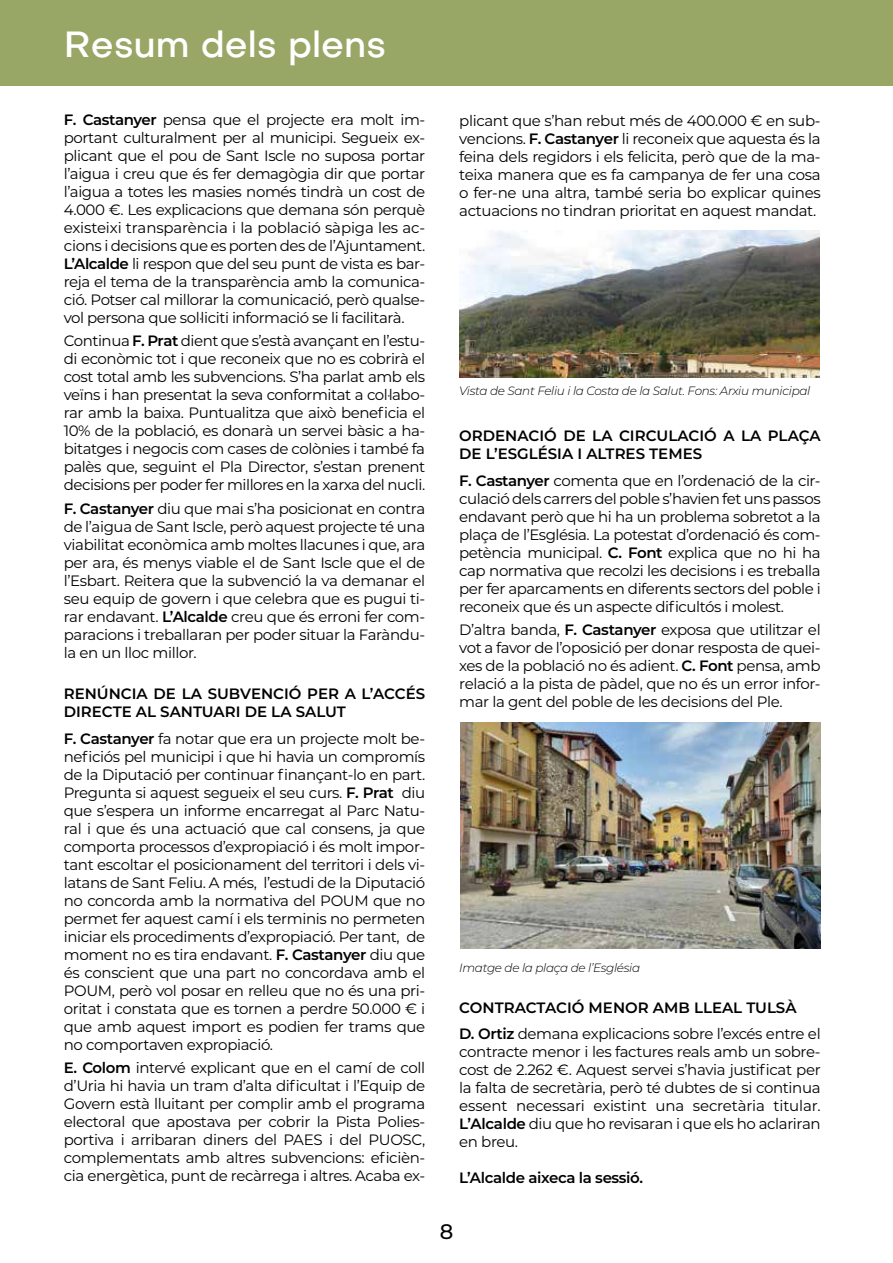
<style>
.page{position:relative;width:893px;height:1263px;background:#fff}
.page>*{position:absolute;margin:0;border:0;box-sizing:border-box;transform-origin:0 0}
.t1{font:500 36px "Objectivity";color:#fff}
.t2{font:500 21px "Montserrat";color:#000}
.t3{font:15px/18px "Montserrat";letter-spacing:-.025em;color:#000;text-align:justify}
.t4{font:600 15px/18px "Montserrat";color:#000}
.t5{font:600 15px "Montserrat";letter-spacing:-.025em;color:#000}
.t6{font:italic 300 12px "Montserrat";letter-spacing:-.025em;color:#000}
.s1{font-weight:600}
.s2{font-weight:400}
</style>
<div class="page">
<div style="left:0;top:0;width:893px;height:85px;background:#98a766"></div>
<img style="left:459px;top:231px;width:361px;height:146px">
<img style="left:460px;top:722px;width:361px;height:226px">
<h1 class="t1" style="left:64px;top:20px;width:324px">Resum dels plens</h1>
<p class="t3" style="left:64px;top:110px;width:363px"><span class="s1">F. Castanyer</span> pensa que el projecte era molt im&shy;portant culturalment per al municipi. Segueix ex&shy;plicant que el pou de Sant Iscle no suposa portar l’aigua i creu que és fer demagògia dir que portar l’aigua a totes les masies només tindrà un cost de 4.000 €. Les explicacions que demana són perquè existeixi transparència i la població sàpiga les ac&shy;cions i decisions que es porten des de l’Ajuntament.<br><span class="s1">L’Alcalde</span> li respon que del seu punt de vista es bar&shy;reja el tema de la transparència amb la comunica&shy;ció. Potser cal millorar la comunicació, però qualse&shy;vol persona que sol·liciti informació se li facilitarà.</p>
<p class="t3" style="left:64px;top:332px;width:363px">Continua <span class="s1">F. Prat</span> dient que s’està avançant en l’estu&shy;di econòmic tot i que reconeix que no es cobrirà el cost total amb les subvencions. S’ha parlat amb els veïns i han presentat la seva conformitat a col·labo&shy;rar amb la baixa. Puntualitza que això beneficia el 10% de la població, es donarà un servei bàsic a ha&shy;bitatges i negocis com cases de colònies i també fa palès que, seguint el Pla Director, s’estan prenent decisions per poder fer millores en la xarxa del nucli.</p>
<p class="t3" style="left:64px;top:499px;width:363px"><span class="s1">F. Castanyer</span> diu que mai s’ha posicionat en contra de l’aigua de Sant Iscle, però aquest projecte té una viabilitat econòmica amb moltes llacunes i que, ara per ara, és menys viable el de Sant Iscle que el de l’Esbart. Reitera que la subvenció la va demanar el seu equip de govern i que celebra que es pugui ti&shy;rar endavant. <span class="s1">L’Alcalde</span> creu que és erroni fer com&shy;paracions i treballaran per poder situar la Faràndu&shy;la en un lloc millor.</p>
<p class="t4" style="left:64px;top:684px;width:363px">RENÚNCIA DE LA SUBVENCIÓ PER A L’ACCÉS<br>DIRECTE AL SANTUARI DE LA SALUT</p>
<p class="t3" style="left:64px;top:729px;width:363px"><span class="s1">F. Castanyer</span> fa notar que era un projecte molt be&shy;neficiós pel municipi i que hi havia un compromís de la Diputació per continuar finançant-lo en part.<br>Pregunta si aquest segueix el seu curs. <span class="s1">F. Prat</span> diu que s’espera un informe encarregat al Parc Natu&shy;ral i que és una actuació que cal consens, ja que comporta processos d’expropiació i és molt impor&shy;tant escoltar el posicionament del territori i dels vi&shy;latans de Sant Feliu. A més, l’estudi de la Diputació no concorda amb la normativa del POUM que no permet fer aquest camí i els terminis no permeten iniciar els procediments d’expropiació. Per tant, de moment no es tira endavant. <span class="s1">F. Castanyer</span> diu que és conscient que una part no concordava amb el POUM, però vol posar en relleu que no és una pri&shy;oritat i constata que es tornen a perdre 50.000 € i que amb aquest import es podien fer trams que no comportaven expropiació.</p>
<p class="t3" style="left:64px;top:1058px;width:363px"><span class="s1">E. Colom</span> intervé explicant que en el camí de coll d’Uria hi havia un tram d’alta dificultat i l’Equip de Govern està lluitant per complir amb el programa electoral que apostava per cobrir la Pista Polies&shy;portiva i arribaran diners del PAES i del PUOSC, complementats amb altres subvencions: eficièn&shy;cia energètica, punt de recàrrega i altres. Acaba ex-</p>
<p class="t3" style="left:459px;top:111px;width:363px">plicant que s’han rebut més de 400.000 € en sub&shy;vencions. <span class="s1">F. Castanyer</span> li reconeix que aquesta és la feina dels regidors i els felicita, però que de la ma&shy;teixa manera que es fa campanya de fer una cosa o fer-ne una altra, també seria bo explicar quines actuacions no tindran prioritat en aquest mandat.</p>
<p class="t6" style="left:459px;top:382px;width:353px">Vista de Sant Feliu i la Costa de la Salut. Fons: Arxiu municipal</p>
<p class="t4" style="left:459px;top:426px;width:363px">ORDENACIÓ DE LA CIRCULACIÓ A LA PLAÇA<br>DE L’ESGLÉSIA I ALTRES TEMES</p>
<p class="t3" style="left:459px;top:471px;width:363px"><span class="s1">F. Castanyer</span> comenta que en l’ordenació de la cir&shy;culació dels carrers del poble s’havien fet uns passos endavant però que hi ha un problema sobretot a la plaça de l’Església. La potestat d’ordenació és com&shy;petència municipal. <span class="s1">C. Font</span> explica que no hi ha cap normativa que recolzi les decisions i es treballa per fer aparcaments en diferents sectors del poble i reconeix que és un aspecte dificultós i molest.</p>
<p class="t3" style="left:459px;top:620px;width:363px">D’altra banda, <span class="s1">F. Castanyer</span> exposa que utilitzar el vot a favor de l’oposició per donar resposta de quei&shy;xes de la població no és adient. <span class="s1">C. Font</span> pensa, amb relació a la pista de pàdel, que no és un error infor&shy;mar la gent del poble de les decisions del Ple.</p>
<p class="t6" style="left:459px;top:959px;width:182px">Imatge de la plaça de l’Església</p>
<p class="t4" style="left:459px;top:993px;width:363px;line-height:26.5px">CONTRACTACIÓ MENOR AMB LLEAL TULSÀ<br>D. Ortiz <span class="s2">demana explicacions sobre l’excés entre el</span></p>
<p class="t3" style="left:459px;top:1042px;width:363px">contracte menor i les factures reals amb un sobre&shy;cost de 2.262 €. Aquest servei s’havia justificat per la falta de secretària, però té dubtes de si continua essent necessari existint una secretària titular.<br><span class="s1">L’Alcalde</span> diu que ho revisaran i que els ho aclariran en breu.</p>
<p class="t5" style="left:459px;top:1167px;width:185px">L’Alcalde aixeca la sessió.</p>
<h2 class="t2" style="left:440px;top:1216px;width:15px">8</h2>
</div>
